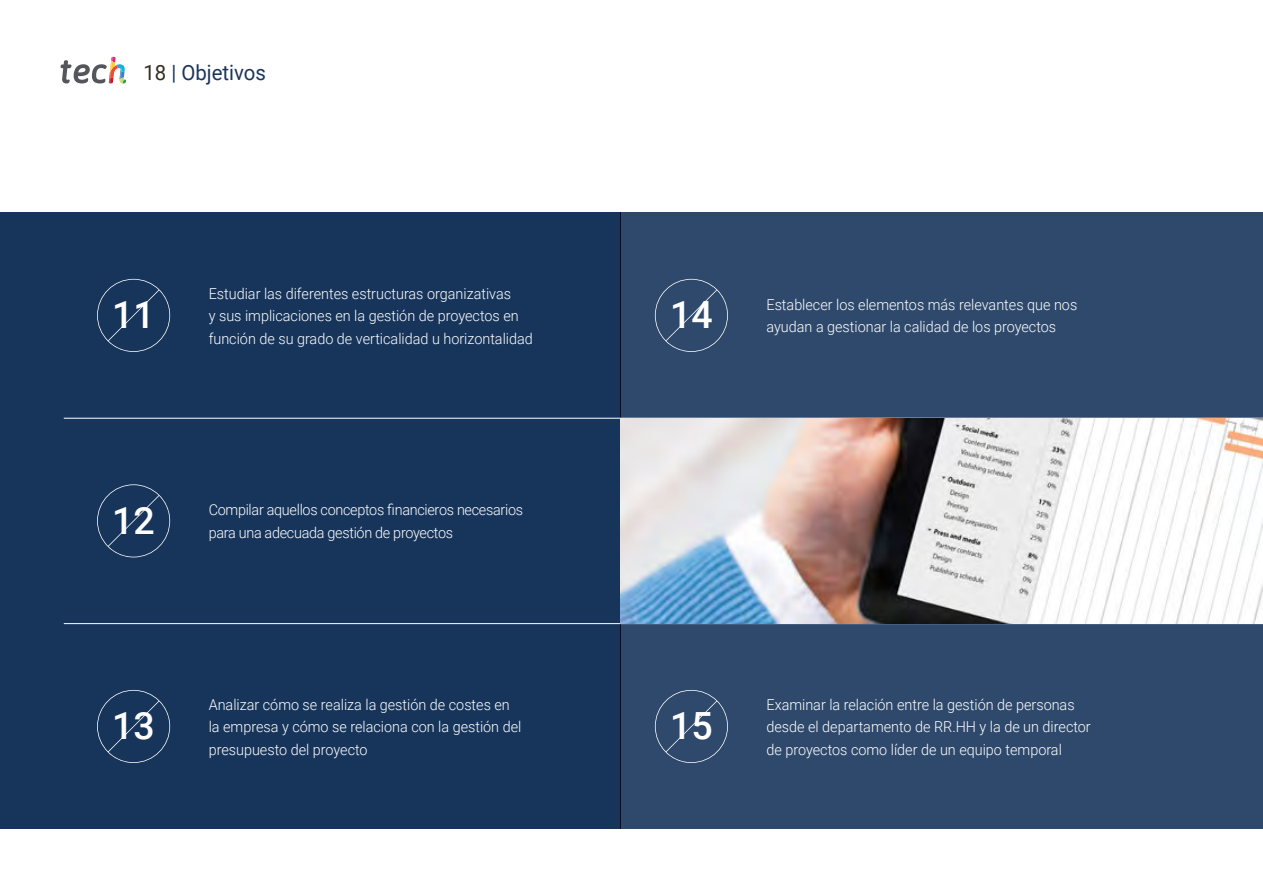
<style>
.page{position:relative;width:1263px;height:893px;background:#fff}
.page>*{position:absolute;margin:0;border:0;box-sizing:border-box;transform-origin:0 0}
.t1{font:500 37.5px "Roboto";color:#fff}
.t2{font:21px "Roboto";color:#1a355c}
.t3{font:300 15px/22.5px "Roboto";color:#fff;scale:.96 1}
.t4{font:300 15px "Roboto";letter-spacing:-.02em;color:#fff;scale:.96 1}
.s1{color:#312e20}
</style>
<div class="page">
<div style="left:0;top:213px;width:621px;height:616px;background:#17355b"></div>
<div style="left:621px;top:213px;width:642px;height:616px;background:#2e496b"></div>
<hr style="left:64px;top:418px;width:1199px;height:1px;background:#fff">
<hr style="left:64px;top:623px;width:1199px;height:1px;background:#fff">
<svg style="left:61px;top:57px;width:65px;height:27px"></svg>
<img style="left:621px;top:418px;width:642px;height:206px">
<svg style="left:97px;top:690px;width:73px;height:73px"></svg>
<svg style="left:97px;top:484px;width:73px;height:73px"></svg>
<svg style="left:97px;top:279px;width:73px;height:73px"></svg>
<svg style="left:655px;top:279px;width:73px;height:73px"></svg>
<svg style="left:655px;top:690px;width:73px;height:73px"></svg>
<h2 class="t2" style="left:144px;top:57px;width:124px"><span class="s1">18</span> | Objetivos</h2>
<p class="t3" style="left:209px;top:281px;width:339px">Estudiar las diferentes estructuras organizativas<br>y sus implicaciones en la gestión de proyectos en función de su grado de verticalidad u horizontalidad</p>
<h1 class="t1" style="left:112px;top:288px;width:44px">11</h1>
<p class="t3" style="left:766px;top:293px;width:325px">Establecer los elementos más relevantes que nos</p>
<h1 class="t1" style="left:670px;top:288px;width:44px">14</h1>
<p class="t3" style="left:766px;top:315px;width:303px">ayudan a gestionar la calidad de los proyectos</p>
<h1 class="t1" style="left:112px;top:494px;width:44px">12</h1>
<p class="t4" style="left:209px;top:499px;width:329px">Compilar aquellos conceptos financieros necesarios</p>
<p class="t4" style="left:209px;top:522px;width:256px">para una adecuada gestión de proyectos</p>
<h1 class="t1" style="left:112px;top:699px;width:44px">13</h1>
<p class="t3" style="left:209px;top:692px;width:327px">Analizar cómo se realiza la gestión de costes en la empresa y cómo se relaciona con la gestión del presupuesto del proyecto</p>
<h1 class="t1" style="left:670px;top:699px;width:44px">15</h1>
<p class="t3" style="left:766px;top:692px;width:339px">Examinar la relación entre la gestión de personas desde el departamento de RR.HH y la de un director de proyectos como líder de un equipo temporal</p>
</div>
